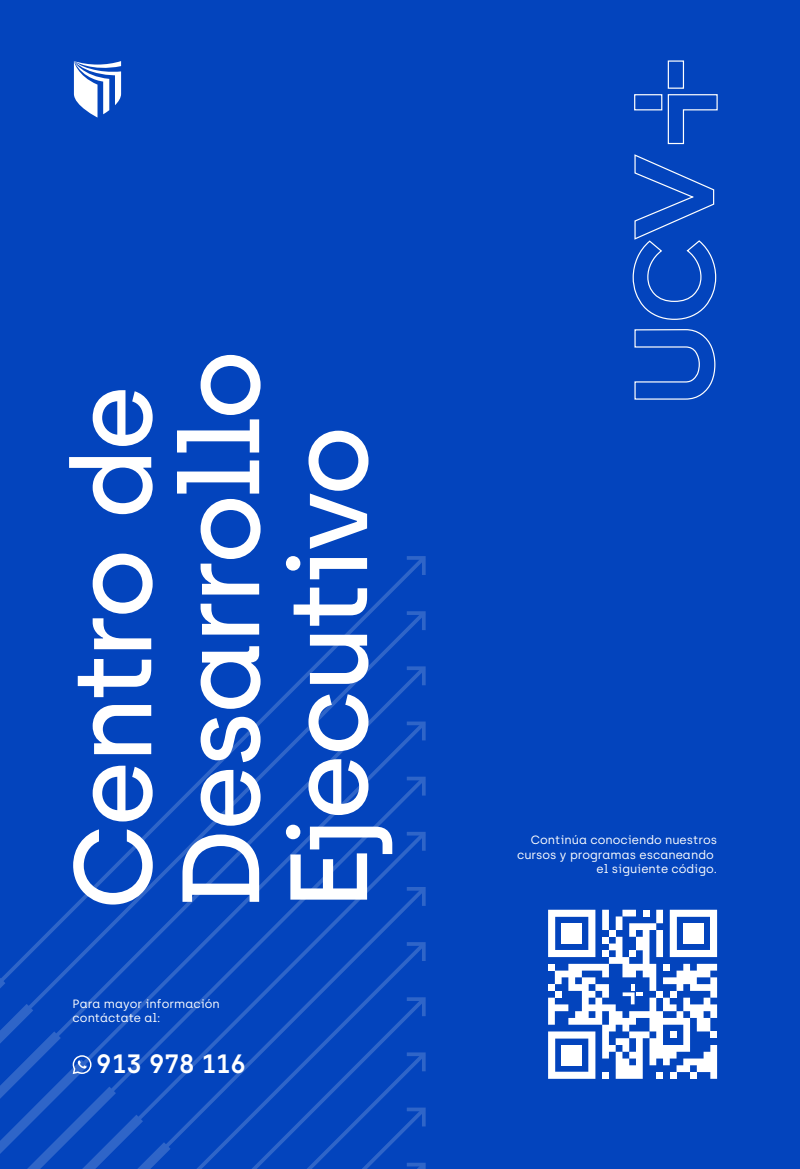
<style>
.page{position:relative;width:800px;height:1169px;background:#fff}
.page>*{position:absolute;margin:0;border:0;box-sizing:border-box;transform-origin:0 0}
.t1{font:500 109.6px/107.9px "Archia";letter-spacing:-.03em;color:#fff}
.t2{font:600 26.5px "Archia";color:#fff}
.t3{font:12px/14.4px "Archia";color:#fff}
</style>
<div class="page">
<div style="left:0;top:0;width:800px;height:1168px;background:#0344bd"></div>
<svg style="left:40px;top:576px;width:386px;height:364px"></svg>
<svg style="left:403px;top:556px;width:23px;height:22px"></svg>
<svg style="left:548px;top:909px;width:169px;height:169px"></svg>
<svg style="left:634px;top:329px;width:82px;height:71px"></svg>
<svg style="left:632px;top:154px;width:85px;height:166px"></svg>
<svg style="left:667px;top:94px;width:51px;height:51px"></svg>
<div style="left:634px;top:94px;width:28px;height:16px;border:1px solid #fff"></div>
<div style="left:668px;top:60px;width:16px;height:29px;border:1px solid #fff"></div>
<svg style="left:74px;top:61px;width:47px;height:56px"></svg>
<svg style="left:0;top:940px;width:426px;height:228px"></svg>
<h1 class="t1" style="left:58px;top:909px;width:561px;rotate:-90deg">Centro de<br>Desarrollo<br>Ejecutivo</h1>
<p class="t3" style="left:73px;top:996px;width:149px">Para mayor información contáctate al:</p>
<h2 class="t2" style="left:96px;top:1047px;width:152px">913 978 116</h2>
<p class="t3" style="left:517px;top:832px;width:202px;text-align:right">Continúa conociendo nuestros cursos y programas escaneando el siguiente código.</p>
</div>
